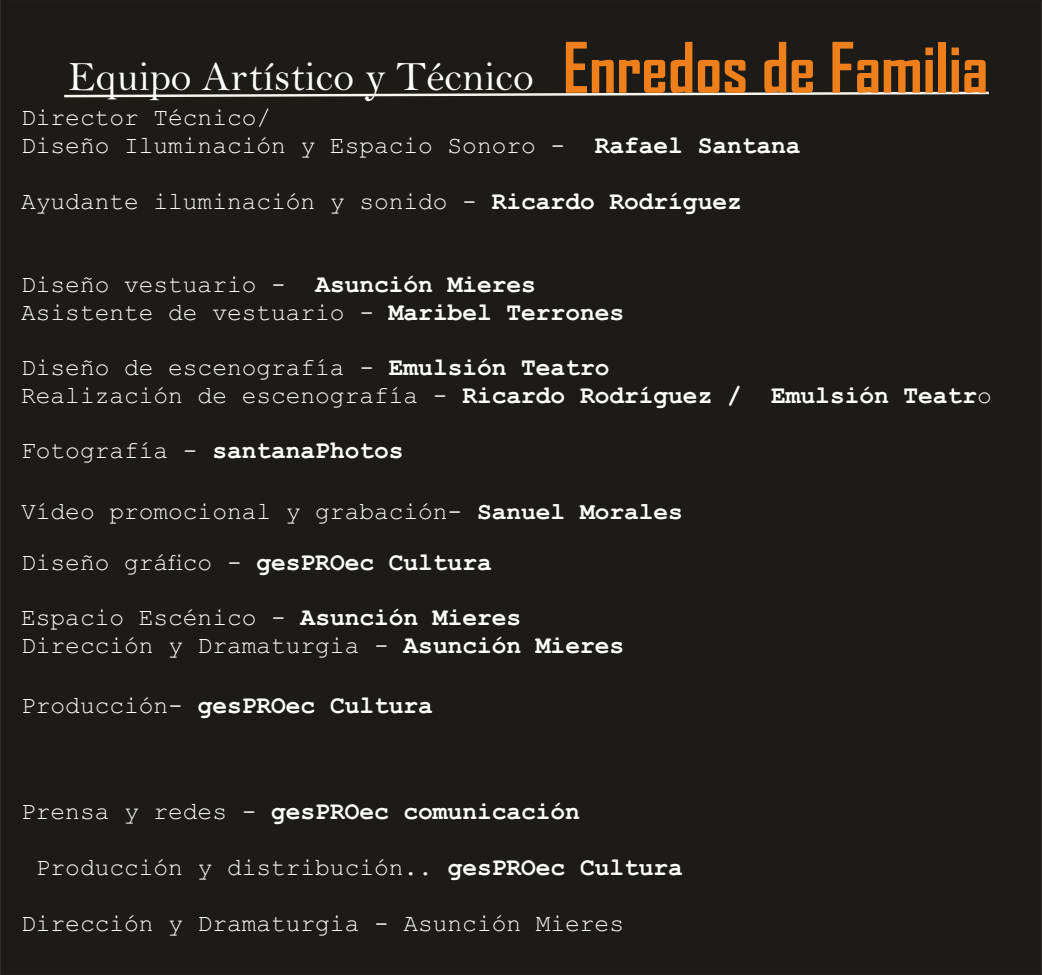
<style>
.page{position:relative;width:1042px;height:975px;background:#fff}
.page>*{position:absolute;margin:0;border:0;box-sizing:border-box;transform-origin:0 0}
.t1{font:42.18px "Bell";color:#fefefe}
.t2{font:24.5px/27.8px "Courier New";color:#fefefe}
.t3{font:700 24.5px "Courier New";color:#fefefe}
.s1{font-family:"Agency FB";font-weight:700;font-size:66.67px;color:#ef7f1a}
.s2{font-weight:700}
.s3{font-weight:400}
</style>
<div class="page">
<div style="left:0;top:0;width:1042px;height:975px;background:#1c1b17;border:1px solid #2b2a29"></div>
<svg style="left:64px;top:91px;width:925px;height:7px"></svg>
<h1 class="t1" style="left:68px;top:62px;width:922px">Equipo Artístico y Técnico <span class="s1">Enredos de Familia</span></h1>
<p class="t2" style="left:21px;top:106px;width:781px">Director Técnico/<br>Diseño Iluminación y Espacio Sonoro - <span class="s2">Rafael Santana</span></p>
<p class="t2" style="left:21px;top:189px;width:722px">Ayudante iluminación y sonido - <span class="s2">Ricardo Rodríguez</span></p>
<p class="t2" style="left:21px;top:273px;width:604px">Diseño vestuario - <span class="s2">Asunción Mieres<br></span>Asistente de vestuario - <span class="s2">Maribel Terrones</span></p>
<p class="t2" style="left:21px;top:356px;width:972px">Diseño de escenografía - <span class="s2">Emulsión Teatro<br></span>Realización de escenografía - <span class="s2">Ricardo Rodríguez / Emulsión Teatr</span>o</p>
<p class="t3" style="left:21px;top:443px;width:384px"><span class="s3">Fotografía -</span> santanaPhotos</p>
<p class="t2" style="left:21px;top:488px;width:663px;line-height:50.8px">Vídeo promocional y grabación- <span class="s2">Sanuel Morales<br></span>Diseño gráfico - <span class="s2">gesPROec Cultura</span></p>
<p class="t2" style="left:21px;top:606px;width:604px">Espacio Escénico - <span class="s2">Asunción Mieres<br></span>Dirección y Dramaturgia - <span class="s2">Asunción Mieres</span></p>
<p class="t3" style="left:21px;top:697px;width:413px"><span class="s3">Producción-</span> gesPROec Cultura</p>
<p class="t3" style="left:21px;top:804px;width:560px"><span class="s3">Prensa y redes -</span> gesPROec comunicación</p>
<p class="t2" style="left:36px;top:856px;width:648px">Producción y distribución.. <span class="s2">gesPROec Cultura</span></p>
<p class="t2" style="left:21px;top:911px;width:604px">Dirección y Dramaturgia - Asunción Mieres</p>
</div>
